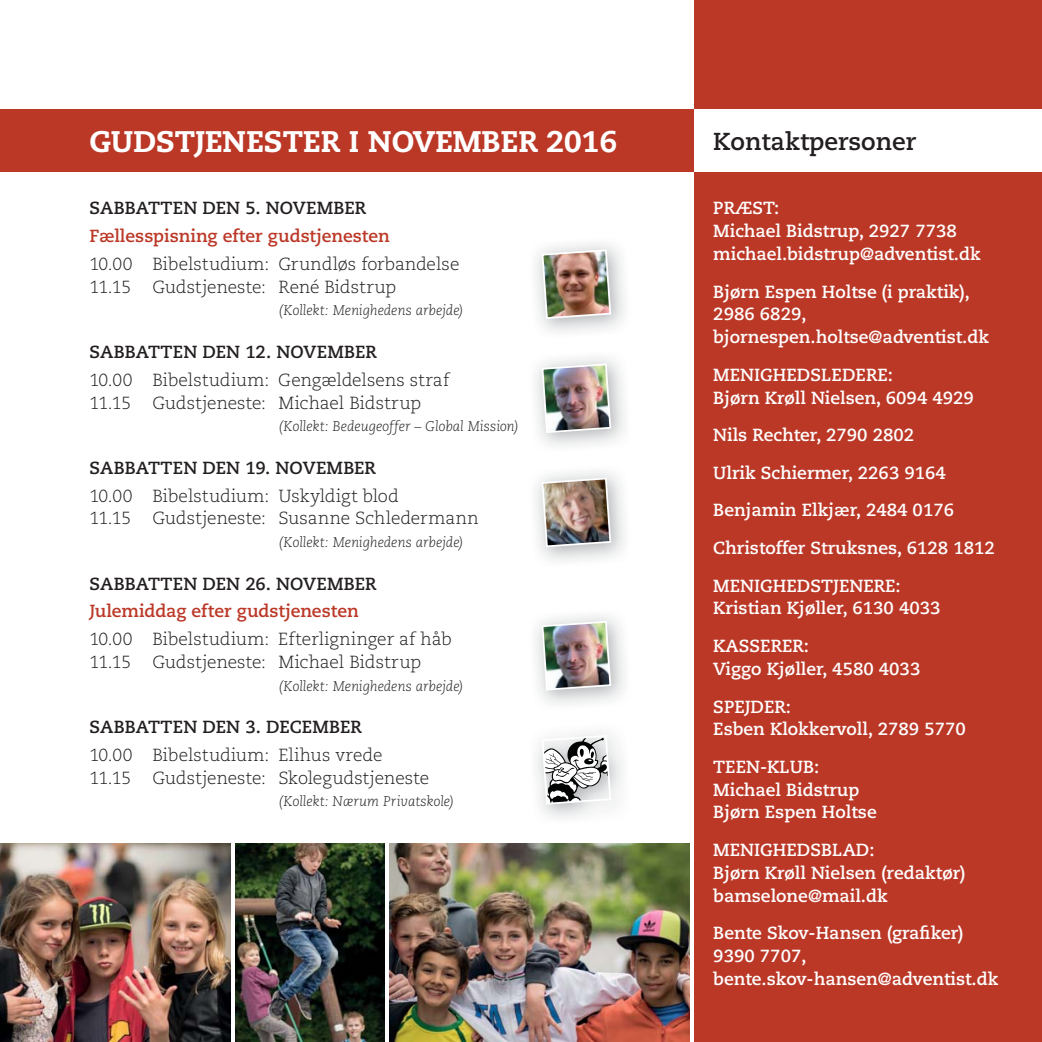
<style>
.page{position:relative;width:1042px;height:1042px;background:#fff}
.page>*{position:absolute;margin:0;border:0;box-sizing:border-box;transform-origin:0 0}
.t1{font:800 29.75px "Caecilia LT Std";color:#fff}
.t2{font:700 24.5px "Caecilia LT Std";color:#231f20}
.t3{font:700 17.5px/22.8px "Caecilia LT Std";color:#fff}
.t4{font:300 17.5px/22.8px "Caecilia LT Std";color:#231f20}
.t5{font:700 17.5px "Caecilia LT Std";letter-spacing:.005em;color:#231f20}
.t6{font:700 17.5px "Caecilia LT Std";letter-spacing:-.005em;color:#bb3827}
.t7{font:italic 300 14px "Caecilia LT Std";letter-spacing:-.005em;color:#231f20}
</style>
<div class="page">
<div style="left:0;top:109px;width:695px;height:63px;background:#bb3827"></div>
<div style="left:695px;top:0;width:347px;height:1042px;background:#bb3827"></div>
<div style="left:695px;top:109px;width:347px;height:63px;background:#fff"></div>
<img style="left:541px;top:362px;width:71px;height:72px">
<svg style="left:541px;top:734px;width:71px;height:71px"></svg>
<img style="left:541px;top:620px;width:71px;height:71px">
<img style="left:541px;top:477px;width:71px;height:71px">
<img style="left:541px;top:248px;width:71px;height:72px">
<img style="left:389px;top:843px;width:301px;height:199px">
<img style="left:0;top:843px;width:230px;height:199px">
<img style="left:235px;top:843px;width:149px;height:199px">
<h1 class="t1" style="left:89px;top:127px;width:529px">GUDSTJENESTER I NOVEMBER 2016</h1>
<h2 class="t2" style="left:713px;top:129px;width:204px">Kontaktpersoner</h2>
<p class="t5" style="left:89px;top:200px;width:278px">SABBATTEN DEN 5. NOVEMBER</p>
<p class="t6" style="left:89px;top:227px;width:302px">Fællesspisning efter gudstjenesten</p>
<p class="t4" style="left:89px;top:253px;width:371px">10.00 Bibelstudium: Grundløs forbandelse<br>11.15 Gudstjeneste: René Bidstrup</p>
<p class="t7" style="left:278px;top:304px;width:187px">(Kollekt: Menighedens arbejde)</p>
<p class="t5" style="left:89px;top:343px;width:289px">SABBATTEN DEN 12. NOVEMBER</p>
<p class="t4" style="left:89px;top:369px;width:362px">10.00 Bibelstudium: Gengældelsens straf<br>11.15 Gudstjeneste: Michael Bidstrup</p>
<p class="t7" style="left:278px;top:419px;width:243px">(Kollekt: Bedeugeoffer – Global Mission)</p>
<p class="t5" style="left:89px;top:459px;width:288px">SABBATTEN DEN 19. NOVEMBER</p>
<p class="t4" style="left:89px;top:485px;width:391px">10.00 Bibelstudium: Uskyldigt blod<br>11.15 Gudstjeneste: Susanne Schledermann</p>
<p class="t7" style="left:278px;top:535px;width:187px">(Kollekt: Menighedens arbejde)</p>
<p class="t5" style="left:89px;top:575px;width:289px">SABBATTEN DEN 26. NOVEMBER</p>
<p class="t6" style="left:89px;top:602px;width:271px">Julemiddag efter gudstjenesten</p>
<p class="t4" style="left:89px;top:628px;width:364px">10.00 Bibelstudium: Efterligninger af håb<br>11.15 Gudstjeneste: Michael Bidstrup</p>
<p class="t7" style="left:278px;top:679px;width:187px">(Kollekt: Menighedens arbejde)</p>
<p class="t5" style="left:89px;top:718px;width:274px">SABBATTEN DEN 3. DECEMBER</p>
<p class="t4" style="left:89px;top:744px;width:341px">10.00 Bibelstudium: Elihus vrede<br>11.15 Gudstjeneste: Skolegudstjeneste</p>
<p class="t7" style="left:278px;top:794px;width:178px">(Kollekt: Nærum Privatskole)</p>
<p class="t3" style="left:713px;top:198px;width:269px">PRÆST:<br>Michael Bidstrup, 2927 7738 michael.bidstrup@adventist.dk</p>
<p class="t3" style="left:713px;top:281px;width:277px">Bjørn Espen Holtse (i praktik),<br>2986 6829, bjornespen.holtse@adventist.dk</p>
<p class="t3" style="left:713px;top:364px;width:262px">MENIGHEDSLEDERE:<br>Bjørn Krøll Nielsen, 6094 4929</p>
<p class="t3" style="left:713px;top:417px;width:283px;line-height:37.6px">Nils Rechter, 2790 2802<br>Ulrik Schiermer, 2263 9164<br>Benjamin Elkjær, 2484 0176<br>Christoffer Struksnes, 6128 1812<br>MENIGHEDSTJENERE:</p>
<p class="t3" style="left:713px;top:590px;width:229px;line-height:37.6px">Kristian Kjøller, 6130 4033<br>KASSERER:</p>
<p class="t3" style="left:713px;top:651px;width:209px;line-height:37.6px">Viggo Kjøller, 4580 4033<br>SPEJDER:</p>
<p class="t3" style="left:713px;top:711px;width:254px;line-height:37.6px">Esben Klokkervoll, 2789 5770<br>TEEN-KLUB:</p>
<p class="t3" style="left:713px;top:779px;width:165px">Michael Bidstrup<br>Bjørn Espen Holtse</p>
<p class="t3" style="left:713px;top:839px;width:253px">MENIGHEDSBLAD:<br>Bjørn Krøll Nielsen (redaktør) bamselone@mail.dk</p>
<p class="t3" style="left:713px;top:922px;width:287px">Bente Skov-Hansen (grafiker)<br>9390 7707, bente.skov-hansen@adventist.dk</p>
</div>
